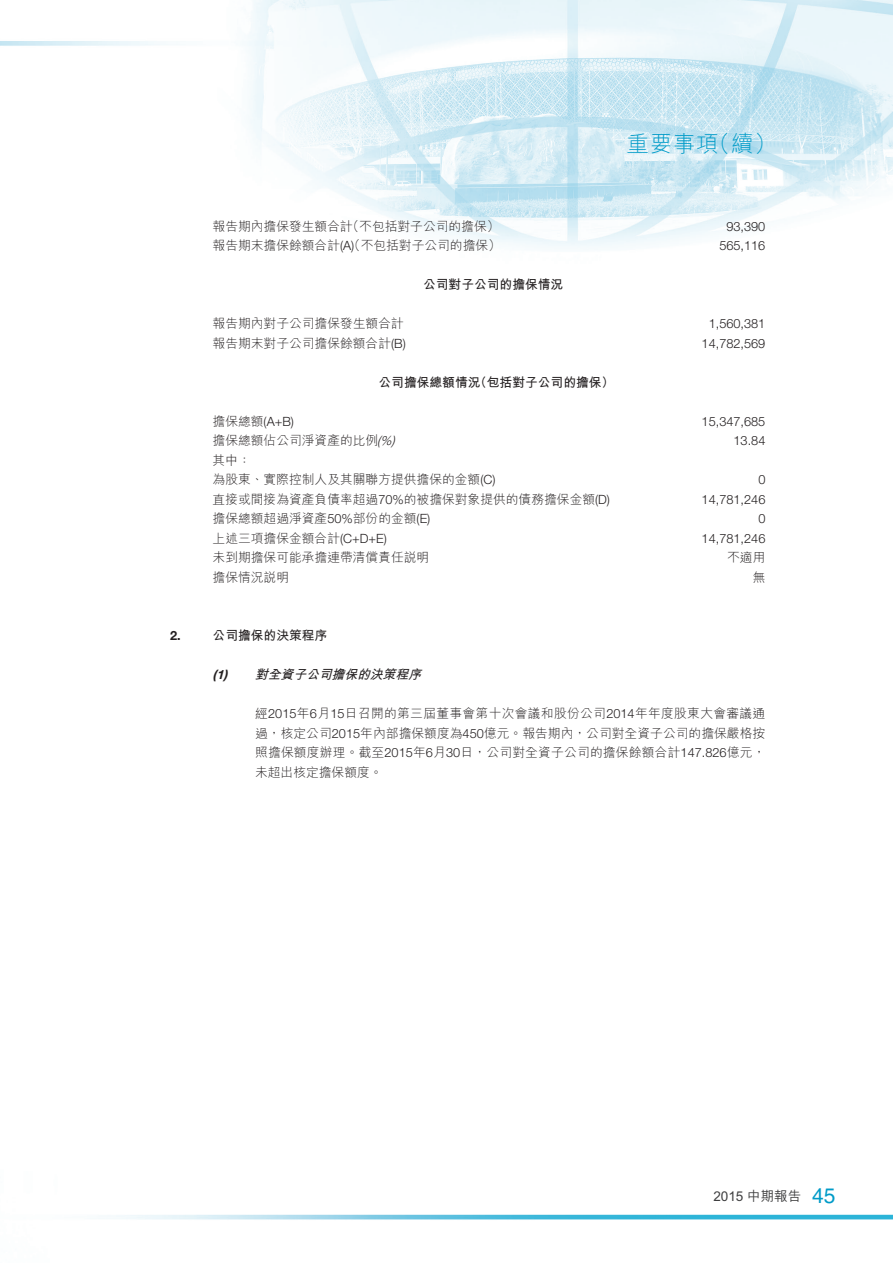
<style>
.page{position:relative;width:893px;height:1263px;background:#fff}
.page>*{position:absolute;margin:0;border:0;box-sizing:border-box;transform-origin:0 0}
.t1{font:300 22.5px "M Hei HK";color:#009bc8}
.t2{font:500 13.5px "M Hei HK";color:#3e3e3f}
.t3{font:300 12.75px/19.5px "M Hei HK";color:#231f20}
.t4{font:300 12.75px "Helvetica Neue LT Std";color:#231f20}
.t5{font:700 12.75px "M Hei HK";color:#231f20}
.t6{font:italic 700 12.75px "M Hei HK";color:#231f20}
.t7{font:700 12.75px "Helvetica Neue LT Std";color:#231f20}
.s1{font-family:"Helvetica Neue LT Std"}
.s2{font-family:"M Hei HK"}
.s3{font-family:"Helvetica Neue LT Std";font-style:italic}
.s4{font-family:"Helvetica LT Std";font-weight:400;font-size:21px;color:#009bc8}
</style>
<div class="page">
<img style="left:0;top:0;width:893px;height:1220px">
<h1 class="t1" style="left:627px;top:132px;width:152px">重要事項（續）</h1>
<p class="t3" style="left:213px;top:216px;width:288px">報告期內擔保發生額合計（不包括對子公司的擔保）</p>
<p class="t4" style="left:726px;top:218px;width:40px">93,390</p>
<p class="t3" style="left:213px;top:235px;width:290px">報告期末擔保餘額合計<span class="s1">(A)</span>（不包括對子公司的擔保）</p>
<p class="t4" style="left:719px;top:238px;width:48px">565,116</p>
<p class="t5" style="left:423px;top:275px;width:142px">公司對子公司的擔保情況</p>
<p class="t3" style="left:213px;top:313px;width:193px">報告期內對子公司擔保發生額合計</p>
<p class="t4" style="left:709px;top:316px;width:58px">1,560,381</p>
<p class="t3" style="left:213px;top:333px;width:195px">報告期末對子公司擔保餘額合計<span class="s1">(B)</span></p>
<p class="t4" style="left:702px;top:335px;width:65px">14,782,569</p>
<p class="t5" style="left:378px;top:373px;width:237px">公司擔保總額情況（包括對子公司的擔保）</p>
<p class="t4" style="left:213px;top:413px;width:83px"><span class="s2">擔保總額</span>(A+B)</p>
<p class="t4" style="left:702px;top:413px;width:65px">15,347,685</p>
<p class="t3" style="left:213px;top:430px;width:184px">擔保總額佔公司淨資產的比例<span class="s3">(%)</span></p>
<p class="t4" style="left:733px;top:433px;width:33px">13.84</p>
<p class="t3" style="left:213px;top:450px;width:284px">其中：<br>為股東、實際控制人及其關聯方提供擔保的金額<span class="s1">(C)</span></p>
<p class="t4" style="left:758px;top:472px;width:9px">0</p>
<p class="t3" style="left:213px;top:489px;width:399px">直接或間接為資產負債率超過<span class="s1">70%</span>的被擔保對象提供的債務擔保金額<span class="s1">(D)</span></p>
<p class="t4" style="left:702px;top:491px;width:65px">14,781,246</p>
<p class="t3" style="left:213px;top:508px;width:219px">擔保總額超過淨資產<span class="s1">50%</span>部份的金額<span class="s1">(E)</span></p>
<p class="t4" style="left:758px;top:511px;width:9px">0</p>
<p class="t3" style="left:213px;top:528px;width:176px">上述三項擔保金額合計<span class="s1">(C+D+E)</span></p>
<p class="t4" style="left:702px;top:530px;width:65px">14,781,246</p>
<p class="t3" style="left:213px;top:547px;width:218px">未到期擔保可能承擔連帶清償責任說明</p>
<p class="t3" style="left:727px;top:547px;width:40px">不適用</p>
<p class="t3" style="left:213px;top:567px;width:78px">擔保情況說明</p>
<p class="t3" style="left:753px;top:567px;width:14px">無</p>
<p class="t7" style="left:170px;top:628px;width:12px">2.</p>
<p class="t5" style="left:213px;top:626px;width:116px">公司擔保的決策程序</p>
<p class="t6" style="left:213px;top:665px;width:214px"><span class="s1">(1)</span> 對全資子公司擔保的決策程序</p>
<p class="t3" style="left:255px;top:703px;width:512px;text-align:justify">經<span class="s1">2015</span>年<span class="s1">6</span>月<span class="s1">15</span>日召開的第三屆董事會第十次會議和股份公司<span class="s1">2014</span>年年度股東大會審議通過，核定公司<span class="s1">2015</span>年內部擔保額度為<span class="s1">450</span>億元。報告期內，公司對全資子公司的擔保嚴格按照擔保額度辦理。截至<span class="s1">2015</span>年<span class="s1">6</span>月<span class="s1">30</span>日，公司對全資子公司的擔保餘額合計<span class="s1">147.826</span>億元，未超出核定擔保額度。</p>
<p class="t2" style="left:713px;top:1186px;width:124px">2015 中期報告 <span class="s4">45</span></p>
</div>
